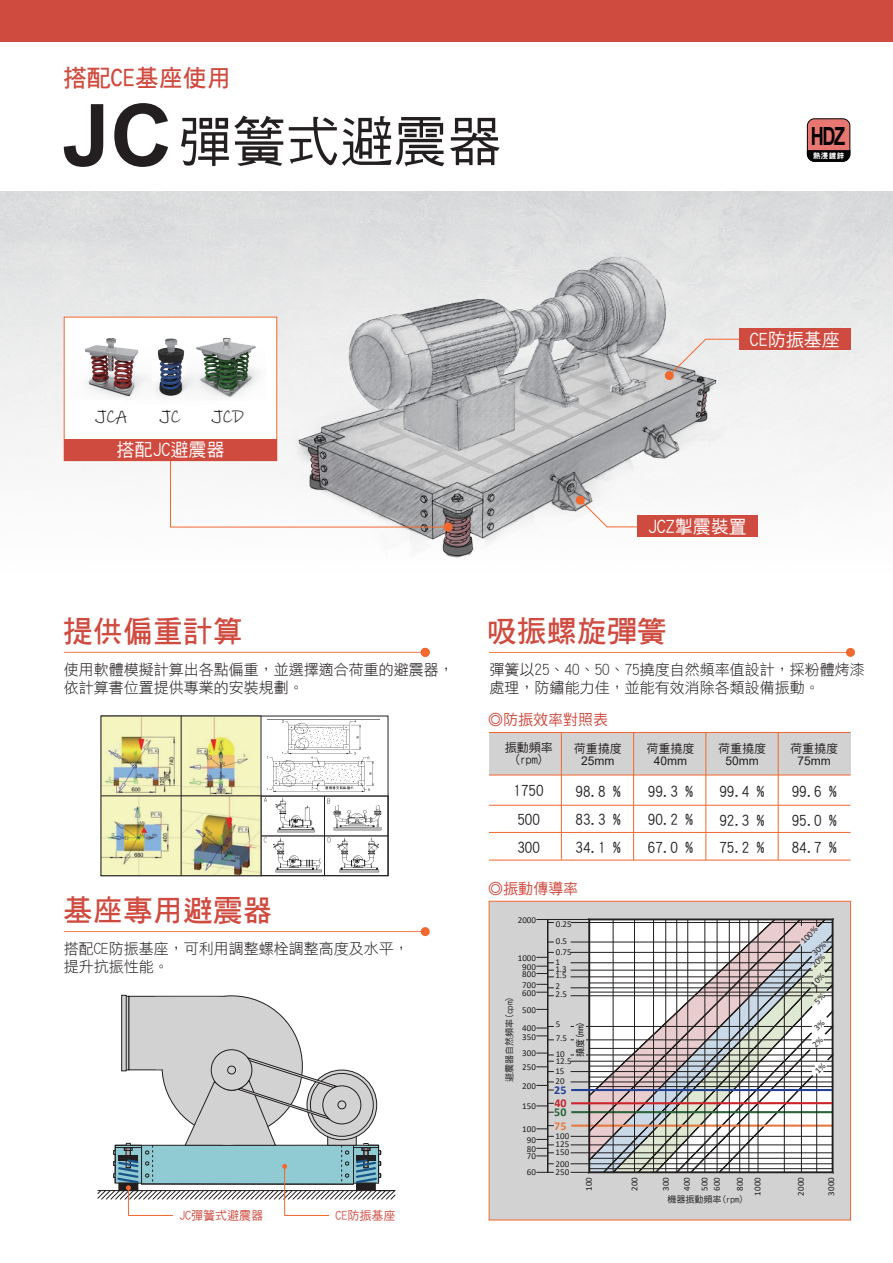
<style>
.page{position:relative;width:893px;height:1263px;background:#fff}
.page>*{position:absolute;margin:0;border:0;box-sizing:border-box;transform-origin:0 0}
.t1{font:53.7px "DF Hei W5 WIN BF";color:#231f20}
.t2{font:30px "DF Hei Bd HK BF";color:#cf4a3f}
.t3{font:700 25.05px "Arial";color:#030303;scale:.73 1}
.t4{font:24px "DF Hei Bd HK BF";color:#cf4a3f}
.t5{font:18px "DF Hei W5 WIN BF";color:#fff}
.t6{font:18px "Ink Free";color:#231f20}
.t7{font:15px/18px "DF Hei Lt HK BF";color:#231f20}
.t8{font:15px/28px "DF Hei W5 WIN BF";color:#231f20;text-align:justify}
.t9{font:15px "DF Hei W5 WIN BF";color:#cf4a3f}
.t10{font:12px/12px "DF Hei W5 WIN BF";color:#231f20;text-align:center}
.t11{font:12px "Arial";color:#231f20}
.t12{font:12px "DF Hei W5 WIN BF";color:#cf4a3f}
.t13{font:700 12px "Calibri";color:#2a6539}
.t14{font:700 12px "Calibri";color:#e47941}
.t15{font:700 12px "Calibri";color:#c5252c}
.t16{font:700 12px "Calibri";color:#234192}
.t17{font:9px/7.9px "Calibri";color:#231f20}
.t18{font:9px "DF Hei W5 WIN BF";color:#231f20}
.t19{font:9px "DF Hei W5 WIN BF";color:#030303}
.t20{font:7.5px "DFN Hei W9 WIN BF";color:#fff}
.s1{font-family:"Arial";font-weight:700;font-size:86.25px}
</style>
<div class="page">
<div style="left:0;top:0;width:893px;height:43px;background:#cf4a3f"></div>
<img style="left:0;top:192px;width:893px;height:315px">
<img style="left:179px;top:196px;width:587px;height:362px">
<div style="left:807px;top:119px;width:43px;height:42px;background:#e87671;border-radius:7px"></div>
<div style="left:807px;top:118px;width:43px;height:44px;border:1px solid #030303;border-radius:7px"></div>
<svg style="left:806px;top:150px;width:45px;height:12px"></svg>
<svg style="left:170px;top:406px;width:282px;height:125px"></svg>
<div style="left:64px;top:317px;width:213px;height:122px;background:#fff"></div>
<div style="left:64px;top:439px;width:213px;height:22px;background:#cf4a3f"></div>
<img style="left:155px;top:338px;width:31px;height:59px">
<img style="left:85px;top:338px;width:62px;height:60px">
<img style="left:186px;top:337px;width:74px;height:61px">
<svg style="left:665px;top:338px;width:145px;height:42px;background:#e6e2e1"></svg>
<div style="left:739px;top:329px;width:111px;height:21px;background:#cf4a3f"></div>
<svg style="left:576px;top:496px;width:136px;height:32px"></svg>
<div style="left:637px;top:515px;width:120px;height:22px;background:#cf4a3f"></div>
<div style="left:489px;top:901px;width:362px;height:319px;background:#d2d2d3;border:1px solid #f2682e"></div>
<div style="left:547px;top:919px;width:1px;height:253px;border:1px solid #221f1f"></div>
<svg style="left:537px;top:1172px;width:16px;height:1px"></svg>
<svg style="left:537px;top:1136px;width:16px;height:21px"></svg>
<svg style="left:537px;top:1125px;width:16px;height:4px"></svg>
<hr style="left:548px;top:919px;width:41px;height:1px;background:#221f1f">
<svg style="left:537px;top:919px;width:16px;height:4px"></svg>
<svg style="left:537px;top:984px;width:16px;height:12px"></svg>
<svg style="left:537px;top:952px;width:16px;height:25px"></svg>
<svg style="left:537px;top:1035px;width:16px;height:5px"></svg>
<svg style="left:537px;top:1026px;width:16px;height:3px"></svg>
<svg style="left:537px;top:1053px;width:16px;height:19px"></svg>
<svg style="left:537px;top:1103px;width:16px;height:10px"></svg>
<svg style="left:537px;top:1082px;width:16px;height:9px"></svg>
<svg style="left:489px;top:648px;width:366px;height:9px"></svg>
<div style="left:489px;top:732px;width:361px;height:43px;background:#d2d2d3"></div>
<hr style="left:489px;top:732px;width:361px;height:1px;background:#f2682e">
<hr style="left:489px;top:775px;width:361px;height:1px;background:#f2682e">
<hr style="left:561px;top:732px;width:1px;height:128px;background:#f2682e">
<hr style="left:489px;top:805px;width:361px;height:1px;background:#f2682e">
<hr style="left:489px;top:832px;width:361px;height:1px;background:#f2682e">
<hr style="left:489px;top:860px;width:361px;height:1px;background:#f2682e">
<hr style="left:633px;top:732px;width:1px;height:128px;background:#f2682e">
<hr style="left:705px;top:732px;width:1px;height:128px;background:#f2682e">
<hr style="left:778px;top:732px;width:1px;height:128px;background:#f2682e">
<svg style="left:64px;top:927px;width:366px;height:9px"></svg>
<div style="left:126px;top:996px;width:3px;height:74px;background:#d2d2d3;border:1px solid #231f20"></div>
<svg style="left:121px;top:995px;width:6px;height:2px"></svg>
<hr style="left:128px;top:1215px;width:45px;height:1px;background:#f2682e">
<svg style="left:97px;top:997px;width:299px;height:218px"></svg>
<hr style="left:284px;top:1166px;width:1px;height:49px;background:#f2682e">
<hr style="left:285px;top:1215px;width:44px;height:1px;background:#f2682e">
<svg style="left:64px;top:648px;width:366px;height:9px"></svg>
<img style="left:103px;top:796px;width:283px;height:78px">
<hr style="left:324px;top:796px;width:1px;height:80px;background:#231f20">
<hr style="left:261px;top:835px;width:127px;height:1px;background:#231f20">
<img style="left:103px;top:718px;width:158px;height:77px">
<hr style="left:181px;top:716px;width:1px;height:160px;background:#231f20">
<img style="left:267px;top:720px;width:107px;height:72px">
<hr style="left:261px;top:716px;width:1px;height:160px;background:#231f20">
<hr style="left:101px;top:795px;width:287px;height:1px;background:#231f20">
<div style="left:101px;top:716px;width:287px;height:160px;border:1px solid #231f20"></div>
<svg style="left:571px;top:918px;width:263px;height:255px;background:#bdb9b9"></svg>
<h3 class="t4" style="left:63px;top:66px;width:169px">搭配CE基座使用</h3>
<h1 class="t1" style="left:62px;top:114px;width:440px"><span class="s1">JC</span>彈簧式避震器</h1>
<h3 class="t6" style="left:95px;top:405px;width:33px">JCA</h3>
<h3 class="t6" style="left:160px;top:405px;width:22px">JC</h3>
<h3 class="t6" style="left:212px;top:405px;width:34px">JCD</h3>
<h3 class="t5" style="left:116px;top:441px;width:109px">搭配JC避震器</h3>
<h3 class="t3" style="left:811px;top:118px;width:49px">HDZ</h3>
<p class="t20" style="left:813px;top:152px;width:33px">熱浸鍍鋅</p>
<h3 class="t5" style="left:750px;top:330px;width:91px">CE防振基座</h3>
<h3 class="t5" style="left:648px;top:517px;width:100px">JCZ掣震裝置</h3>
<h2 class="t2" style="left:63px;top:616px;width:181px">提供偏重計算</h2>
<h3 class="t7" style="left:64px;top:660px;width:392px">使用軟體模擬計算出各點偏重，並選擇適合荷重的避震器，依計算書位置提供專業的安裝規劃。</h3>
<h2 class="t2" style="left:63px;top:895px;width:211px">基座專用避震器</h2>
<h3 class="t7" style="left:64px;top:940px;width:347px">搭配CE防振基座，可利用調整螺栓調整高度及水平，提升抗振性能。</h3>
<h3 class="t12" style="left:179px;top:1209px;width:86px">JC彈簧式避震器</h3>
<h3 class="t12" style="left:335px;top:1209px;width:62px">CE防振基座</h3>
<h2 class="t2" style="left:487px;top:616px;width:181px">吸振螺旋彈簧</h2>
<h3 class="t7" style="left:490px;top:660px;width:376px">彈簧以25、40、50、75撓度自然頻率值設計，採粉體烤漆處理，防鏽能力佳，並能有效消除各類設備振動。</h3>
<h3 class="t9" style="left:488px;top:712px;width:121px">◎防振效率對照表</h3>
<h3 class="t10" style="left:505px;top:741px;width:49px">振動頻率(rpm)</h3>
<h3 class="t8" style="left:514px;top:777px;width:31px;text-align:left">1750<br>500<br>300</h3>
<h3 class="t10" style="left:574px;top:742px;width:49px">荷重撓度</h3>
<h3 class="t11" style="left:581px;top:752px;width:35px">25mm</h3>
<h3 class="t8" style="left:575px;top:777px;width:46px">98.8 % 83.3 % 34.1 %</h3>
<h3 class="t9" style="left:488px;top:881px;width:91px">◎振動傳導率</h3>
<p class="t17" style="left:518px;top:916px;width:20px">2000</p>
<p class="t17" style="left:518px;top:953px;width:20px;line-height:8.7px;text-align:center">1000<br>900</p>
<p class="t17" style="left:522px;top:968px;width:15px;line-height:10.5px">800<br>700</p>
<p class="t17" style="left:522px;top:984px;width:15px;line-height:17px">600<br>500</p>
<p class="t17" style="left:522px;top:1023px;width:15px;line-height:8.9px">400<br>350</p>
<p class="t17" style="left:522px;top:1046px;width:15px;line-height:13.8px">300<br>250</p>
<p class="t17" style="left:522px;top:1082px;width:15px">200</p>
<p class="t17" style="left:522px;top:1102px;width:15px">150</p>
<p class="t17" style="left:522px;top:1124px;width:15px;line-height:10.5px;text-align:center">100<br>90</p>
<p class="t17" style="left:527px;top:1145px;width:11px;line-height:6.9px">80<br>70</p>
<p class="t17" style="left:527px;top:1167px;width:11px">60</p>
<p class="t18" style="left:505px;top:1082px;width:87px;rotate:-90deg">避震器自然頻率(cpm)</p>
<p class="t17" style="left:556px;top:915px;width:17px;line-height:17.4px">0.25<br>0.5</p>
<p class="t17" style="left:555px;top:946px;width:18px;line-height:10.4px">0.75<br>1</p>
<p class="t17" style="left:555px;top:965px;width:13px;line-height:6.9px">1.3<br>1.5</p>
<p class="t17" style="left:556px;top:982px;width:13px;line-height:7.4px">2<br>2.5</p>
<p class="t17" style="left:556px;top:1016px;width:13px;line-height:15px">5<br>7.5<br>10</p>
<p class="t17" style="left:555px;top:1055px;width:18px;line-height:10.4px">12.5<br>15</p>
<p class="t17" style="left:556px;top:1076px;width:11px">20</p>
<h3 class="t13" style="left:554px;top:1103px;width:14px">50</h3>
<h3 class="t14" style="left:554px;top:1117px;width:14px">75</h3>
<p class="t17" style="left:556px;top:1132px;width:15px;text-align:justify">100<br>125<br>150</p>
<p class="t17" style="left:556px;top:1159px;width:15px">200<br>250</p>
<p class="t19" style="left:575px;top:1057px;width:37px;rotate:-90deg">撓度(mm)</p>
<h3 class="t16" style="left:554px;top:1081px;width:14px">25</h3>
<h3 class="t15" style="left:554px;top:1095px;width:14px">40</h3>
<h3 class="t10" style="left:646px;top:742px;width:49px">荷重撓度</h3>
<h3 class="t11" style="left:654px;top:752px;width:35px">40mm</h3>
<h3 class="t8" style="left:648px;top:777px;width:46px">99.3 % 90.2 % 67.0 %</h3>
<h3 class="t10" style="left:718px;top:742px;width:49px">荷重撓度</h3>
<h3 class="t11" style="left:725px;top:753px;width:35px">50mm</h3>
<h3 class="t8" style="left:719px;top:777px;width:46px">99.4 % 92.3 % 75.2 %</h3>
<h3 class="t10" style="left:790px;top:742px;width:49px">荷重撓度</h3>
<h3 class="t11" style="left:798px;top:753px;width:35px">75mm</h3>
<h3 class="t8" style="left:792px;top:777px;width:46px">99.6 % 95.0 % 84.7 %</h3>
<p class="t17" style="left:796px;top:936px;width:22px;line-height:16.6px;rotate:-45deg">100%<br>30%</p>
<p class="t17" style="left:798px;top:971px;width:31px;line-height:13.5px;text-indent:14px;rotate:-45deg">20%<br>10%</p>
<p class="t17" style="left:584px;top:1191px;width:15px;rotate:-90deg">100</p>
<p class="t17" style="left:630px;top:1191px;width:15px;rotate:-90deg">200</p>
<p class="t17" style="left:662px;top:1191px;width:15px;rotate:-90deg">300</p>
<p class="t17" style="left:678px;top:1191px;width:15px;line-height:17.5px;rotate:-90deg">400<br>500</p>
<p class="t17" style="left:713px;top:1191px;width:15px;rotate:-90deg">600</p>
<p class="t17" style="left:731px;top:1195px;width:20px;line-height:17.7px;text-align:center;rotate:-90deg">800<br>1000</p>
<p class="t17" style="left:797px;top:1195px;width:20px;rotate:-90deg">2000</p>
<p class="t17" style="left:827px;top:1195px;width:20px;rotate:-90deg">3000</p>
<p class="t18" style="left:667px;top:1195px;width:78px">機器振動頻率(rpm)</p>
</div>
